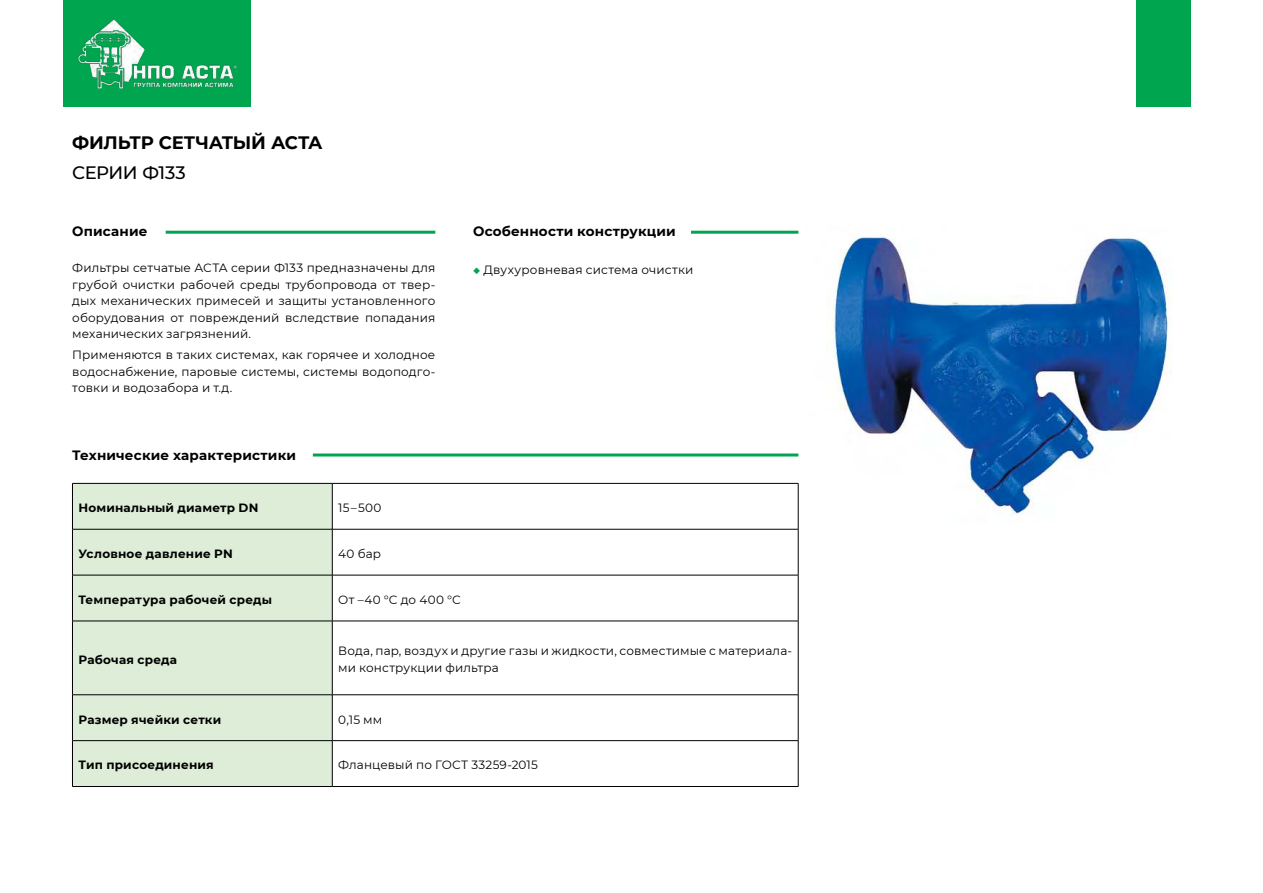
<style>
.page{position:relative;width:1263px;height:893px;background:#fff}
.page>*{position:absolute;margin:0;border:0;box-sizing:border-box;transform-origin:0 0}
.t1{font:700 18px "Montserrat";letter-spacing:-.015em;color:#000}
.t2{font:500 18px "Montserrat";letter-spacing:-.025em;color:#000}
.t3{font:700 13.5px "Montserrat";letter-spacing:.015em;color:#000}
.t4{font:12px/16.5px "Montserrat";letter-spacing:.01em;color:#000;text-align:justify}
.t5{font:700 12px "Montserrat";letter-spacing:.015em;color:#000}
.s1{color:#00a550}
</style>
<div class="page">
<div style="left:64px;top:0;width:187px;height:106px;background:#00a550"></div>
<div style="left:1136px;top:0;width:55px;height:106px;background:#00a550"></div>
<img style="left:78px;top:19px;width:159px;height:70px">
<img style="left:826px;top:237px;width:346px;height:278px">
<hr style="left:166px;top:231px;width:269px;height:3px;background:#00a550">
<hr style="left:691px;top:231px;width:107px;height:3px;background:#00a550">
<hr style="left:313px;top:453px;width:485px;height:3px;background:#00a550">
<div style="left:73px;top:484px;width:259px;height:302px;background:#ddedd7"></div>
<hr style="left:332px;top:483px;width:466px;height:1px;background:#000">
<hr style="left:798px;top:484px;width:1px;height:45px;background:#000">
<hr style="left:332px;top:529px;width:466px;height:1px;background:#000">
<hr style="left:798px;top:529px;width:1px;height:46px;background:#000">
<hr style="left:332px;top:575px;width:466px;height:1px;background:#000">
<hr style="left:798px;top:575px;width:1px;height:46px;background:#000">
<hr style="left:332px;top:621px;width:466px;height:1px;background:#000">
<hr style="left:798px;top:621px;width:1px;height:74px;background:#000">
<hr style="left:332px;top:694px;width:466px;height:1px;background:#000">
<hr style="left:798px;top:695px;width:1px;height:45px;background:#000">
<hr style="left:332px;top:740px;width:466px;height:1px;background:#000">
<hr style="left:798px;top:741px;width:1px;height:45px;background:#000">
<hr style="left:332px;top:786px;width:466px;height:1px;background:#000">
<hr style="left:72px;top:483px;width:260px;height:1px;background:#000">
<hr style="left:72px;top:484px;width:1px;height:45px;background:#000">
<hr style="left:332px;top:484px;width:1px;height:45px;background:#000">
<hr style="left:72px;top:529px;width:260px;height:1px;background:#000">
<hr style="left:72px;top:529px;width:1px;height:46px;background:#000">
<hr style="left:332px;top:529px;width:1px;height:46px;background:#000">
<hr style="left:72px;top:575px;width:260px;height:1px;background:#000">
<hr style="left:72px;top:575px;width:1px;height:46px;background:#000">
<hr style="left:332px;top:575px;width:1px;height:46px;background:#000">
<hr style="left:72px;top:621px;width:260px;height:1px;background:#000">
<hr style="left:72px;top:621px;width:1px;height:74px;background:#000">
<hr style="left:332px;top:621px;width:1px;height:74px;background:#000">
<hr style="left:72px;top:694px;width:260px;height:1px;background:#000">
<hr style="left:72px;top:695px;width:1px;height:45px;background:#000">
<hr style="left:332px;top:695px;width:1px;height:45px;background:#000">
<hr style="left:72px;top:740px;width:260px;height:1px;background:#000">
<hr style="left:72px;top:741px;width:1px;height:45px;background:#000">
<hr style="left:332px;top:741px;width:1px;height:45px;background:#000">
<hr style="left:72px;top:786px;width:260px;height:1px;background:#000">
<h1 class="t1" style="left:72px;top:130px;width:252px">ФИЛЬТР СЕТЧАТЫЙ АСТА</h1>
<h1 class="t2" style="left:72px;top:160px;width:115px">СЕРИИ Ф133</h1>
<p class="t3" style="left:72px;top:222px;width:77px">Описание</p>
<p class="t4" style="left:72px;top:259px;width:365px">Фильтры сетчатые АСТА серии Ф133 предназначены для грубой очистки рабочей среды трубопровода от твер&shy;дых механических примесей и защиты установленного оборудования от повреждений вследствие попадания механических загрязнений.</p>
<p class="t4" style="left:72px;top:346px;width:365px">Применяются в таких системах, как горячее и холодное водоснабжение, паровые системы, системы водоподго&shy;товки и водозабора и т.д.</p>
<p class="t3" style="left:473px;top:222px;width:204px">Особенности конструкции</p>
<p class="t4" style="left:473px;top:261px;width:222px"><span class="s1">◆</span> Двухуровневая система очистки</p>
<p class="t3" style="left:72px;top:445px;width:225px">Технические характеристики</p>
<p class="t5" style="left:78px;top:499px;width:181px">Номинальный диаметр DN</p>
<p class="t4" style="left:338px;top:499px;width:44px">15 – 500</p>
<p class="t5" style="left:78px;top:545px;width:156px">Условное давление PN</p>
<p class="t4" style="left:338px;top:545px;width:44px">40 бар</p>
<p class="t5" style="left:78px;top:591px;width:195px">Температура рабочей среды</p>
<p class="t4" style="left:338px;top:591px;width:124px">От –40 °С до 400 °С</p>
<p class="t5" style="left:78px;top:651px;width:100px">Рабочая среда</p>
<p class="t4" style="left:338px;top:642px;width:455px">Вода, пар, воздух и другие газы и жидкости, совместимые с материала&shy;ми конструкции фильтра</p>
<p class="t5" style="left:78px;top:711px;width:144px">Размер ячейки сетки</p>
<p class="t4" style="left:338px;top:711px;width:45px">0,15 мм</p>
<p class="t5" style="left:78px;top:756px;width:137px">Тип присоединения</p>
<p class="t4" style="left:338px;top:756px;width:201px">Фланцевый по ГОСТ 33259-2015</p>
</div>
